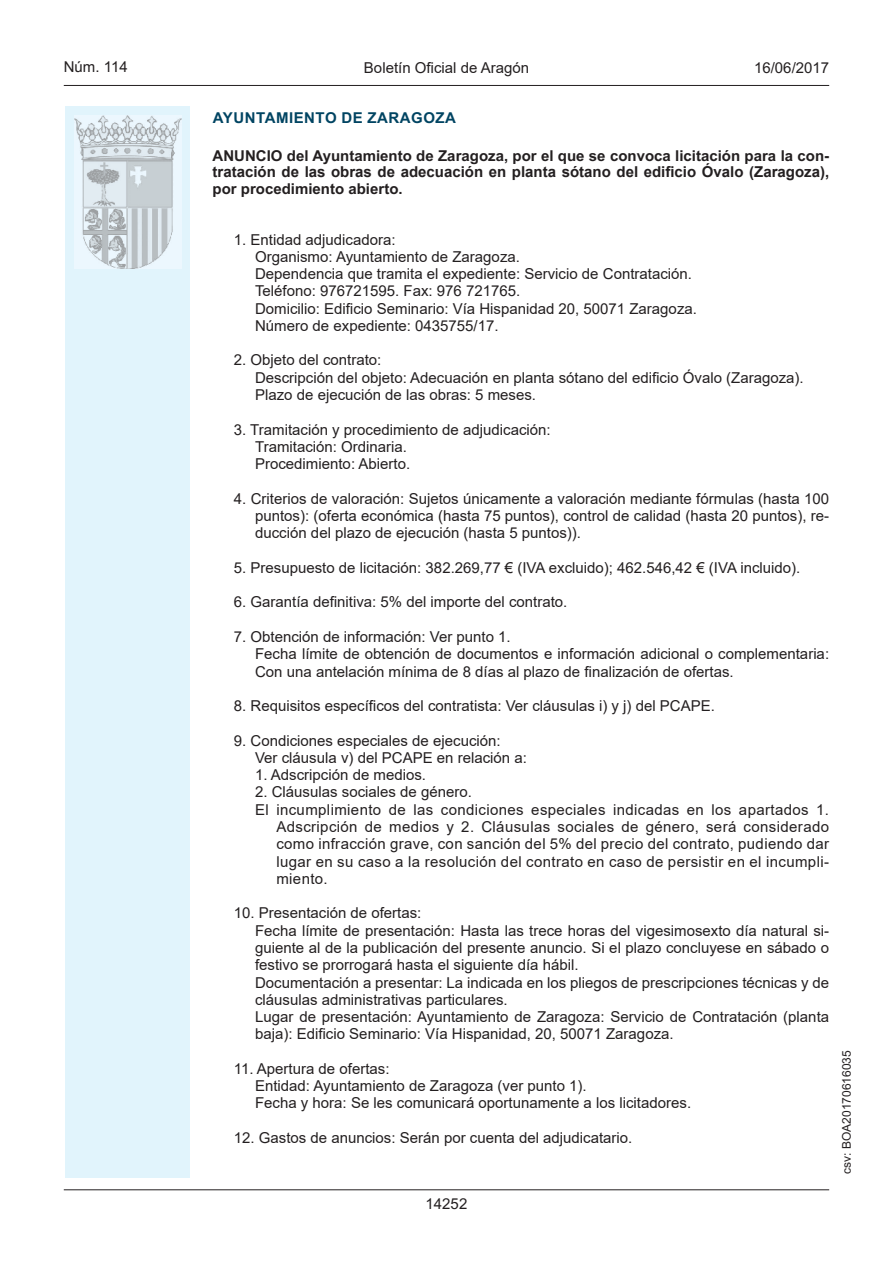
<style>
.page{position:relative;width:893px;height:1263px;background:#fff}
.page>*{position:absolute;margin:0;border:0;box-sizing:border-box;transform-origin:0 0}
.Sangrado_04{font:15px/17.2px "Arial";color:#231f20}
.inicio_de_parrafo{font:15px "Arial";color:#231f20}
.Sangrado_02{font:15px/17.2px "Arial";letter-spacing:.025em;color:#231f20;text-align:justify}
.Sangrado_01{font:15px/17.2px "Arial";color:#231f20;text-align:justify}
.Titulo_text{font:700 15px/16.5px "Arial";color:#231f20;text-align:justify}
.Sangrado_02-2{font:15px "Arial";color:#231f20}
.estilo_head-c{font:15px "Arial";color:#231f20}
.emisor_text{font:700 15px "Arial";letter-spacing:.035em;color:#004462}
.estilo_head-d{font:15px "Arial MT2";color:#231f20}
.estilo_head-i{font:15px "Arial MT2";color:#231f20}
.numero_pagina{font:15px "Arial MT2";color:#231f20}
.estilo_head-i-2{font:12px "Arial MT2";color:#231f20}
.s1{font-family:"Arial Bold MT2";font-weight:400}
</style>
<div class="page">
<hr style="left:64px;top:1189px;width:765px;height:1px;background:#231f20">
<hr style="left:64px;top:85px;width:765px;height:1px;background:#231f20">
<div style="left:65px;top:106px;width:125px;height:1072px;background:#e1f4fc"></div>
<img style="left:75px;top:115px;width:106px;height:153px">
<p class="estilo_head-i" style="left:64px;top:57px;width:65px">Núm. 114</p>
<p class="estilo_head-c" style="left:364px;top:57px;width:167px">Boletín Oficial de Aragón</p>
<p class="estilo_head-d" style="left:754px;top:57px;width:77px">16/06/2017</p>
<p class="emisor_text" style="left:213px;top:107px;width:245px">AYUNTAMIENTO DE ZARAGOZA</p>
<p class="Titulo_text" style="left:213px;top:147px;width:618px">ANUNCIO del Ayuntamiento de Zaragoza, por el que se convoca licitación para la con&shy;<span class="s1">tratación de las obras de adecuación en planta sótano del edificio Óvalo (Zaragoza), </span>por procedimiento abierto.</p>
<p class="inicio_de_parrafo" style="left:234px;top:229px;width:163px">1. Entidad adjudicadora:</p>
<p class="Sangrado_04" style="left:255px;top:248px;width:266px">Organismo: Ayuntamiento de Zaragoza.</p>
<p class="Sangrado_04" style="left:255px;top:265px;width:438px">Dependencia que tramita el expediente: Servicio de Contratación.</p>
<p class="Sangrado_04" style="left:255px;top:282px;width:267px">Teléfono: 976721595. Fax: 976 721765.</p>
<p class="Sangrado_04" style="left:255px;top:300px;width:443px">Domicilio: Edificio Seminario: Vía Hispanidad 20, 50071 Zaragoza.</p>
<p class="Sangrado_04" style="left:255px;top:317px;width:245px">Número de expediente: 0435755/17.</p>
<p class="inicio_de_parrafo" style="left:234px;top:350px;width:149px">2. Objeto del contrato:</p>
<p class="Sangrado_04" style="left:255px;top:369px;width:550px">Descripción del objeto: Adecuación en planta sótano del edificio Óvalo (Zaragoza).</p>
<p class="Sangrado_04" style="left:255px;top:386px;width:282px">Plazo de ejecución de las obras: 5 meses.</p>
<p class="inicio_de_parrafo" style="left:234px;top:419px;width:318px">3. Tramitación y procedimiento de adjudicación:</p>
<p class="Sangrado_04" style="left:255px;top:438px;width:153px">Tramitación: Ordinaria.</p>
<p class="Sangrado_04" style="left:255px;top:455px;width:157px">Procedimiento: Abierto.</p>
<p class="Sangrado_01" style="left:255px;top:490px;width:576px;text-indent:-21px">4. Criterios de valoración: Sujetos únicamente a valoración mediante fórmulas (hasta 100 puntos): (oferta económica (hasta 75 puntos), control de calidad (hasta 20 puntos), re&shy;ducción del plazo de ejecución (hasta 5 puntos)).</p>
<p class="inicio_de_parrafo" style="left:234px;top:557px;width:568px">5. Presupuesto de licitación: 382.269,77 € (IVA excluido); 462.546,42 € (IVA incluido).</p>
<p class="inicio_de_parrafo" style="left:234px;top:592px;width:335px">6. Garantía definitiva: 5% del importe del contrato.</p>
<p class="inicio_de_parrafo" style="left:234px;top:626px;width:278px">7. Obtención de información: Ver punto 1.</p>
<p class="Sangrado_04" style="left:255px;top:645px;width:575px">Fecha límite de obtención de documentos e información adicional o complementaria:<br>Con una antelación mínima de 8 días al plazo de finalización de ofertas.</p>
<p class="inicio_de_parrafo" style="left:234px;top:695px;width:483px">8. Requisitos específicos del contratista: Ver cláusulas i) y j) del PCAPE.</p>
<p class="inicio_de_parrafo" style="left:234px;top:730px;width:268px">9. Condiciones especiales de ejecución:</p>
<p class="Sangrado_04" style="left:255px;top:749px;width:273px">Ver cláusula v) del PCAPE en relación a:</p>
<p class="Sangrado_02-2" style="left:255px;top:764px;width:172px">1. Adscripción de medios.</p>
<p class="Sangrado_02-2" style="left:255px;top:782px;width:218px">2. Cláusulas sociales de género.</p>
<p class="Sangrado_02" style="left:276px;top:801px;width:554px;text-indent:-21px">El incumplimiento de las condiciones especiales indicadas en los apartados 1.<br>Adscripción de medios y 2. Cláusulas sociales de género, será considerado como infracción grave, con sanción del 5% del precio del contrato, pudiendo dar lugar en su caso a la resolución del contrato en caso de persistir en el incumpli&shy;miento.</p>
<p class="inicio_de_parrafo" style="left:234px;top:903px;width:189px">10. Presentación de ofertas:</p>
<p class="Sangrado_04" style="left:255px;top:922px;width:576px;text-align:justify">Fecha límite de presentación: Hasta las trece horas del vigesimosexto día natural si&shy;guiente al de la publicación del presente anuncio. Si el plazo concluyese en sábado o festivo se prorrogará hasta el siguiente día hábil.</p>
<p class="Sangrado_04" style="left:255px;top:973px;width:576px">Documentación a presentar: La indicada en los pliegos de prescripciones técnicas y de cláusulas administrativas particulares.</p>
<p class="Sangrado_04" style="left:255px;top:1008px;width:576px">Lugar de presentación: Ayuntamiento de Zaragoza: Servicio de Contratación (planta baja): Edificio Seminario: Vía Hispanidad, 20, 50071 Zaragoza.</p>
<p class="inicio_de_parrafo" style="left:234px;top:1058px;width:157px">11. Apertura de ofertas:</p>
<p class="Sangrado_04" style="left:255px;top:1077px;width:333px">Entidad: Ayuntamiento de Zaragoza (ver punto 1).</p>
<p class="Sangrado_04" style="left:255px;top:1094px;width:438px">Fecha y hora: Se les comunicará oportunamente a los licitadores.</p>
<p class="inicio_de_parrafo" style="left:234px;top:1127px;width:400px">12. Gastos de anuncios: Serán por cuenta del adjudicatario.</p>
<p class="numero_pagina" style="left:426px;top:1193px;width:43px">14252</p>
<p class="estilo_head-i-2" style="left:838px;top:1174px;width:125px;rotate:-90deg">csv: BOA20170616035</p>
</div>
